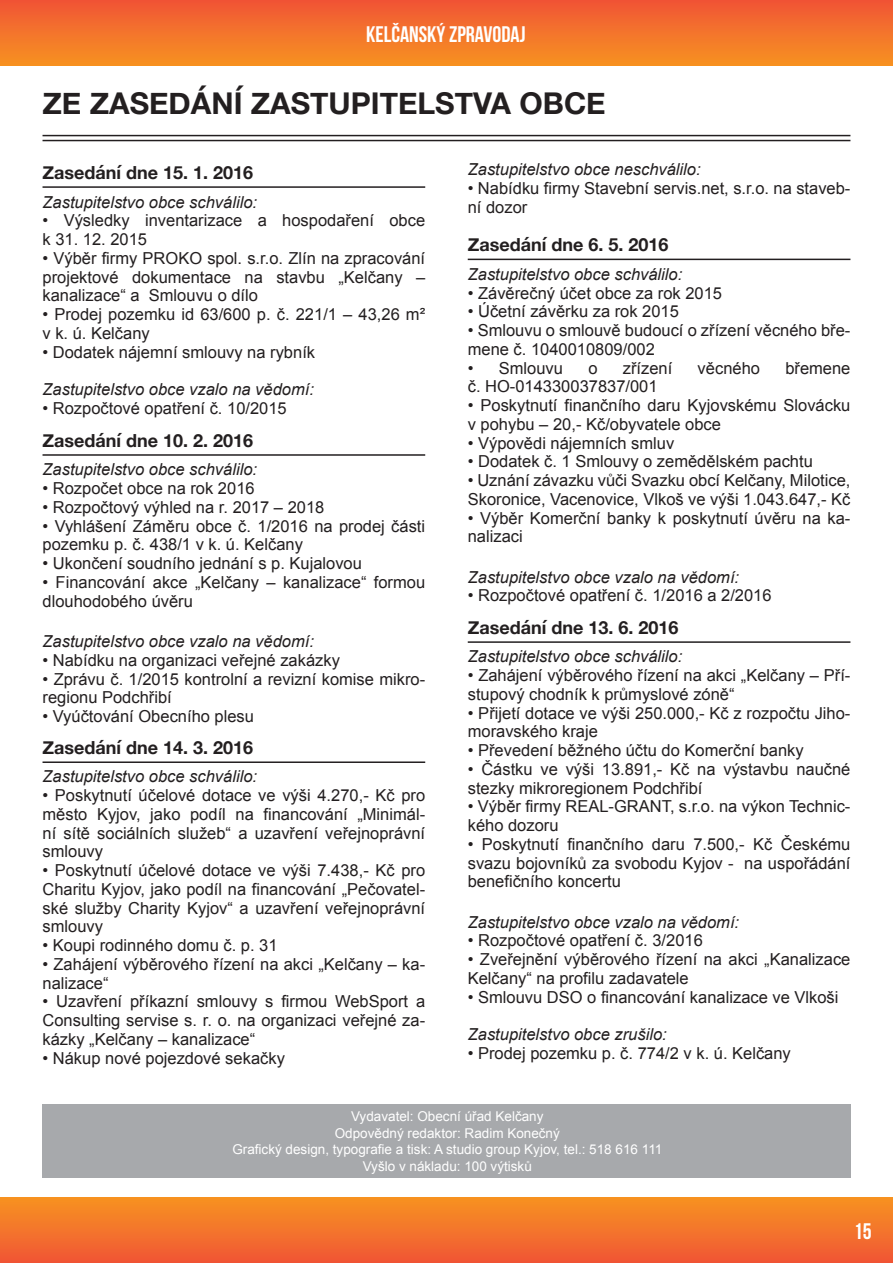
<style>
.page{position:relative;width:893px;height:1263px;background:#fff}
.page>*{position:absolute;margin:0;border:0;box-sizing:border-box;transform-origin:0 0}
.t1{font:700 30px "Helvetica Neue";color:#231f20}
.t2{font:22.5px "Bebas Neue";color:#fff}
.t3{font:700 18px "Helvetica Neue";color:#231f20}
.t4{font:16.5px/18.8px "Arial";color:#231f20}
.t5{font:italic 16.5px "Arial";color:#231f20}
.t6{font:13.5px/16.5px "Arial";color:#fff;text-align:center}
</style>
<div class="page">
<div style="left:0;top:0;width:893px;height:66px;background:linear-gradient(to bottom,#f05436,#f79221)"></div>
<div style="left:0;top:1197px;width:893px;height:66px;background:linear-gradient(to bottom,#f79420,#f05635)"></div>
<hr style="left:43px;top:140px;width:807px;height:1px;background:#231f20">
<hr style="left:43px;top:135px;width:807px;height:1px;background:#231f20">
<hr style="left:43px;top:186px;width:382px;height:2px;background:#231f20">
<hr style="left:43px;top:454px;width:382px;height:2px;background:#231f20">
<hr style="left:468px;top:259px;width:382px;height:1px;background:#231f20">
<hr style="left:468px;top:641px;width:382px;height:2px;background:#231f20">
<hr style="left:43px;top:761px;width:382px;height:2px;background:#231f20">
<div style="left:43px;top:1104px;width:808px;height:74px;background:#a7a9ac"></div>
<h2 class="t2" style="left:366px;top:22px;width:161px">KELČANSKÝ ZPRAVODAJ</h2>
<h1 class="t1" style="left:43px;top:80px;width:565px">ZE ZASEDÁNÍ ZASTUPITELSTVA OBCE</h1>
<p class="t3" style="left:43px;top:159px;width:212px">Zasedání dne 15. 1. 2016</p>
<p class="t5" style="left:43px;top:191px;width:216px">Zastupitelstvo obce schválilo:</p>
<p class="t4" style="left:43px;top:211px;width:384px">• Výsledky inventarizace a hospodaření obce k 31. 12. 2015</p>
<p class="t4" style="left:43px;top:249px;width:384px;text-align:justify">• Výběr firmy PROKO spol. s.r.o. Zlín na zpracování projektové dokumentace na stavbu „Kelčany – kanalizace“ a Smlouvu o dílo</p>
<p class="t4" style="left:43px;top:305px;width:384px">• Prodej pozemku id 63/600 p. č. 221/1 – 43,26 m² v k. ú. Kelčany</p>
<p class="t4" style="left:43px;top:343px;width:274px">• Dodatek nájemní smlouvy na rybník</p>
<p class="t5" style="left:43px;top:379px;width:273px">Zastupitelstvo obce vzalo na vědomí:</p>
<p class="t4" style="left:43px;top:399px;width:246px">• Rozpočtové opatření č. 10/2015</p>
<p class="t3" style="left:43px;top:426px;width:212px">Zasedání dne 10. 2. 2016</p>
<p class="t5" style="left:43px;top:459px;width:216px">Zastupitelstvo obce schválilo:</p>
<p class="t4" style="left:43px;top:479px;width:214px">• Rozpočet obce na rok 2016</p>
<p class="t4" style="left:43px;top:498px;width:283px">• Rozpočtový výhled na r. 2017 – 2018</p>
<p class="t4" style="left:43px;top:517px;width:384px">• Vyhlášení Záměru obce č. 1/2016 na prodej části pozemku p. č. 438/1 v k. ú. Kelčany</p>
<p class="t4" style="left:43px;top:554px;width:321px">• Ukončení soudního jednání s p. Kujalovou</p>
<p class="t4" style="left:43px;top:573px;width:384px">• Financování akce „Kelčany – kanalizace“ formou dlouhodobého úvěru</p>
<p class="t5" style="left:43px;top:631px;width:273px">Zastupitelstvo obce vzalo na vědomí:</p>
<p class="t4" style="left:43px;top:651px;width:299px">• Nabídku na organizaci veřejné zakázky</p>
<p class="t4" style="left:43px;top:669px;width:384px">• Zprávu č. 1/2015 kontrolní a revizní komise mikro&shy;regionu Podchřibí</p>
<p class="t4" style="left:43px;top:707px;width:213px">• Vyúčtování Obecního plesu</p>
<p class="t3" style="left:43px;top:734px;width:212px">Zasedání dne 14. 3. 2016</p>
<p class="t5" style="left:43px;top:766px;width:216px">Zastupitelstvo obce schválilo:</p>
<p class="t4" style="left:43px;top:786px;width:384px;text-align:justify">• Poskytnutí účelové dotace ve výši 4.270,- Kč pro město Kyjov, jako podíl na financování „Minimál&shy;ní sítě sociálních služeb“ a uzavření veřejnoprávní smlouvy</p>
<p class="t4" style="left:43px;top:861px;width:384px;text-align:justify">• Poskytnutí účelové dotace ve výši 7.438,- Kč pro Charitu Kyjov, jako podíl na financování „Pečovatel&shy;ské služby Charity Kyjov“ a uzavření veřejnoprávní smlouvy</p>
<p class="t4" style="left:43px;top:936px;width:237px">• Koupi rodinného domu č. p. 31</p>
<p class="t4" style="left:43px;top:955px;width:384px">• Zahájení výběrového řízení na akci „Kelčany – ka&shy;nalizace“</p>
<p class="t4" style="left:43px;top:992px;width:384px;text-align:justify">• Uzavření příkazní smlouvy s firmou WebSport a Consulting servise s. r. o. na organizaci veřejné za&shy;kázky „Kelčany – kanalizace“</p>
<p class="t4" style="left:43px;top:1049px;width:244px">• Nákup nové pojezdové sekačky</p>
<p class="t5" style="left:468px;top:159px;width:234px">Zastupitelstvo obce neschválilo:</p>
<p class="t4" style="left:468px;top:179px;width:384px">• Nabídku firmy Stavební servis.net, s.r.o. na staveb&shy;ní dozor</p>
<p class="t3" style="left:468px;top:231px;width:202px">Zasedání dne 6. 5. 2016</p>
<p class="t5" style="left:468px;top:263px;width:216px">Zastupitelstvo obce schválilo:</p>
<p class="t4" style="left:468px;top:284px;width:256px">• Závěrečný účet obce za rok 2015</p>
<p class="t4" style="left:468px;top:302px;width:213px">• Účetní závěrku za rok 2015</p>
<p class="t4" style="left:468px;top:321px;width:384px">• Smlouvu o smlouvě budoucí o zřízení věcného bře&shy;mene č. 1040010809/002</p>
<p class="t4" style="left:468px;top:359px;width:97px">• Smlouvu</p>
<p class="t4" style="left:588px;top:359px;width:11px">o</p>
<p class="t4" style="left:623px;top:359px;width:51px">zřízení</p>
<p class="t4" style="left:698px;top:359px;width:64px">věcného</p>
<p class="t4" style="left:785px;top:359px;width:67px">břemene</p>
<p class="t4" style="left:468px;top:377px;width:191px">č. HO-014330037837/001</p>
<p class="t4" style="left:468px;top:396px;width:384px">• Poskytnutí finančního daru Kyjovskému Slovácku v pohybu – 20,- Kč/obyvatele obce</p>
<p class="t4" style="left:468px;top:433px;width:208px">• Výpovědi nájemních smluv</p>
<p class="t4" style="left:468px;top:452px;width:347px">• Dodatek č. 1 Smlouvy o zemědělském pachtu</p>
<p class="t4" style="left:468px;top:471px;width:384px">• Uznání závazku vůči Svazku obcí Kelčany, Milotice,<br>Skoronice, Vacenovice, Vlkoš ve výši 1.043.647,- Kč</p>
<p class="t4" style="left:468px;top:508px;width:384px">• Výběr Komerční banky k poskytnutí úvěru na ka&shy;nalizaci</p>
<p class="t5" style="left:468px;top:566px;width:273px">Zastupitelstvo obce vzalo na vědomí:</p>
<p class="t4" style="left:468px;top:586px;width:305px">• Rozpočtové opatření č. 1/2016 a 2/2016</p>
<p class="t3" style="left:468px;top:614px;width:212px">Zasedání dne 13. 6. 2016</p>
<p class="t5" style="left:468px;top:646px;width:216px">Zastupitelstvo obce schválilo:</p>
<p class="t4" style="left:468px;top:666px;width:384px">• Zahájení výběrového řízení na akci „Kelčany – Pří&shy;stupový chodník k průmyslové zóně“</p>
<p class="t4" style="left:468px;top:704px;width:384px">• Přijetí dotace ve výši 250.000,- Kč z rozpočtu Jiho&shy;moravského kraje</p>
<p class="t4" style="left:468px;top:741px;width:337px">• Převedení běžného účtu do Komerční banky</p>
<p class="t4" style="left:468px;top:760px;width:384px">• Částku ve výši 13.891,- Kč na výstavbu naučné stezky mikroregionem Podchřibí</p>
<p class="t4" style="left:468px;top:797px;width:384px">• Výběr firmy REAL-GRANT, s.r.o. na výkon Technic&shy;kého dozoru</p>
<p class="t4" style="left:468px;top:835px;width:384px;text-align:justify">• Poskytnutí finančního daru 7.500,- Kč Českému svazu bojovníků za svobodu Kyjov - na uspořádání benefičního koncertu</p>
<p class="t5" style="left:468px;top:911px;width:273px">Zastupitelstvo obce vzalo na vědomí:</p>
<p class="t4" style="left:468px;top:931px;width:237px">• Rozpočtové opatření č. 3/2016</p>
<p class="t4" style="left:468px;top:950px;width:384px">• Zveřejnění výběrového řízení na akci „Kanalizace<br>Kelčany“ na profilu zadavatele</p>
<p class="t4" style="left:468px;top:988px;width:372px">• Smlouvu DSO o financování kanalizace ve Vlkoši</p>
<p class="t5" style="left:468px;top:1024px;width:200px">Zastupitelstvo obce zrušilo:</p>
<p class="t4" style="left:468px;top:1044px;width:325px">• Prodej pozemku p. č. 774/2 v k. ú. Kelčany</p>
<p class="t6" style="left:232px;top:1108px;width:431px">Vydavatel: Obecní úřad Kelčany<br>Odpovědný redaktor: Radim Konečný<br>Grafický design, typografie a tisk: A studio group Kyjov, tel.: 518 616 111<br>Vyšlo v nákladu: 100 výtisků</p>
<h2 class="t2" style="left:854px;top:1219px;width:19px">15</h2>
</div>
